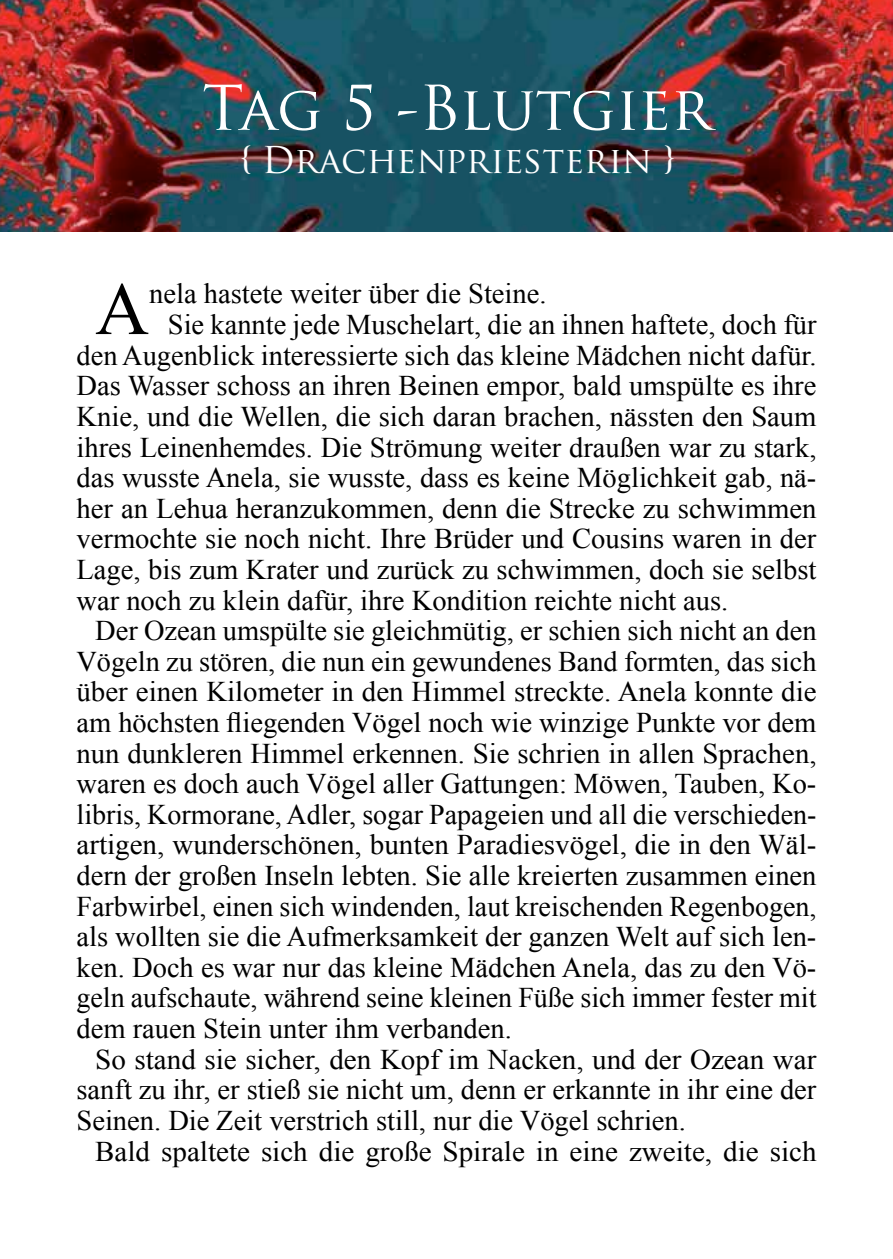
<style>
.page{position:relative;width:893px;height:1259px;background:#fff}
.page>*{position:absolute;margin:0;border:0;box-sizing:border-box;transform-origin:0 0}
.t1{font:74.7px "Times New Roman";color:#000}
.t2{font:60px "Trajan Pro";letter-spacing:-.005em;color:#fff}
.t3{font:36px "Trajan Pro";color:#fff}
.t4{font:28.5px "Times New Roman";color:#000}
.s1{font-weight:700;font-size:33px}
</style>
<div class="page">
<img style="left:0;top:0;width:893px;height:231px">
<h2 class="t2" style="left:202px;top:70px;width:511px">Tag 5 -Blutgier</h2>
<p class="t3" style="left:240px;top:137px;width:437px"><span class="s1">{</span> Drachenpriesterin <span class="s1">}</span></p>
<h1 class="t1" style="left:95px;top:259px;width:55px">A</h1>
<p class="t4" style="left:149px;top:275px;width:399px">nela hastete weiter über die Steine.</p>
<p class="t4" style="left:168px;top:305px;width:650px">Sie kannte jede Muschelart, die an ihnen haftete, doch für</p>
<p class="t4" style="left:77px;top:336px;width:741px">den Augenblick interessierte sich das kleine Mädchen nicht dafür.</p>
<p class="t4" style="left:77px;top:366px;width:741px">Das Wasser schoss an ihren Beinen empor, bald umspülte es ihre</p>
<p class="t4" style="left:77px;top:397px;width:741px">Knie, und die Wellen, die sich daran brachen, nässten den Saum</p>
<p class="t4" style="left:77px;top:428px;width:741px">ihres Leinenhemdes. Die Strömung weiter draußen war zu stark,</p>
<p class="t4" style="left:77px;top:458px;width:741px">das wusste Anela, sie wusste, dass es keine Möglichkeit gab, nä-</p>
<p class="t4" style="left:77px;top:489px;width:741px">her an Lehua heranzukommen, denn die Strecke zu schwimmen</p>
<p class="t4" style="left:77px;top:519px;width:741px">vermochte sie noch nicht. Ihre Brüder und Cousins waren in der</p>
<p class="t4" style="left:77px;top:550px;width:741px">Lage, bis zum Krater und zurück zu schwimmen, doch sie selbst</p>
<p class="t4" style="left:77px;top:581px;width:653px">war noch zu klein dafür, ihre Kondition reichte nicht aus.</p>
<p class="t4" style="left:95px;top:611px;width:723px">Der Ozean umspülte sie gleichmütig, er schien sich nicht an den</p>
<p class="t4" style="left:77px;top:642px;width:741px">Vögeln zu stören, die nun ein gewundenes Band formten, das sich</p>
<p class="t4" style="left:77px;top:672px;width:741px">über einen Kilometer in den Himmel streckte. Anela konnte die</p>
<p class="t4" style="left:77px;top:703px;width:741px">am höchsten fliegenden Vögel noch wie winzige Punkte vor dem</p>
<p class="t4" style="left:77px;top:734px;width:741px">nun dunkleren Himmel erkennen. Sie schrien in allen Sprachen,</p>
<p class="t4" style="left:77px;top:764px;width:741px">waren es doch auch Vögel aller Gattungen: Möwen, Tauben, Ko-</p>
<p class="t4" style="left:77px;top:795px;width:741px">libris, Kormorane, Adler, sogar Papageien und all die verschieden-</p>
<p class="t4" style="left:77px;top:825px;width:741px">artigen, wunderschönen, bunten Paradiesvögel, die in den Wäl-</p>
<p class="t4" style="left:77px;top:856px;width:741px">dern der großen Inseln lebten. Sie alle kreierten zusammen einen</p>
<p class="t4" style="left:77px;top:887px;width:741px">Farbwirbel, einen sich windenden, laut kreischenden Regenbogen,</p>
<p class="t4" style="left:77px;top:917px;width:741px">als wollten sie die Aufmerksamkeit der ganzen Welt auf sich len-</p>
<p class="t4" style="left:77px;top:948px;width:741px">ken. Doch es war nur das kleine Mädchen Anela, das zu den Vö-</p>
<p class="t4" style="left:77px;top:978px;width:741px">geln aufschaute, während seine kleinen Füße sich immer fester mit</p>
<p class="t4" style="left:77px;top:1009px;width:437px">dem rauen Stein unter ihm verbanden.</p>
<p class="t4" style="left:95px;top:1040px;width:723px">So stand sie sicher, den Kopf im Nacken, und der Ozean war</p>
<p class="t4" style="left:77px;top:1070px;width:741px">sanft zu ihr, er stieß sie nicht um, denn er erkannte in ihr eine der</p>
<p class="t4" style="left:77px;top:1101px;width:611px">Seinen. Die Zeit verstrich still, nur die Vögel schrien.</p>
<p class="t4" style="left:95px;top:1131px;width:723px">Bald spaltete sich die große Spirale in eine zweite, die sich</p>
</div>
